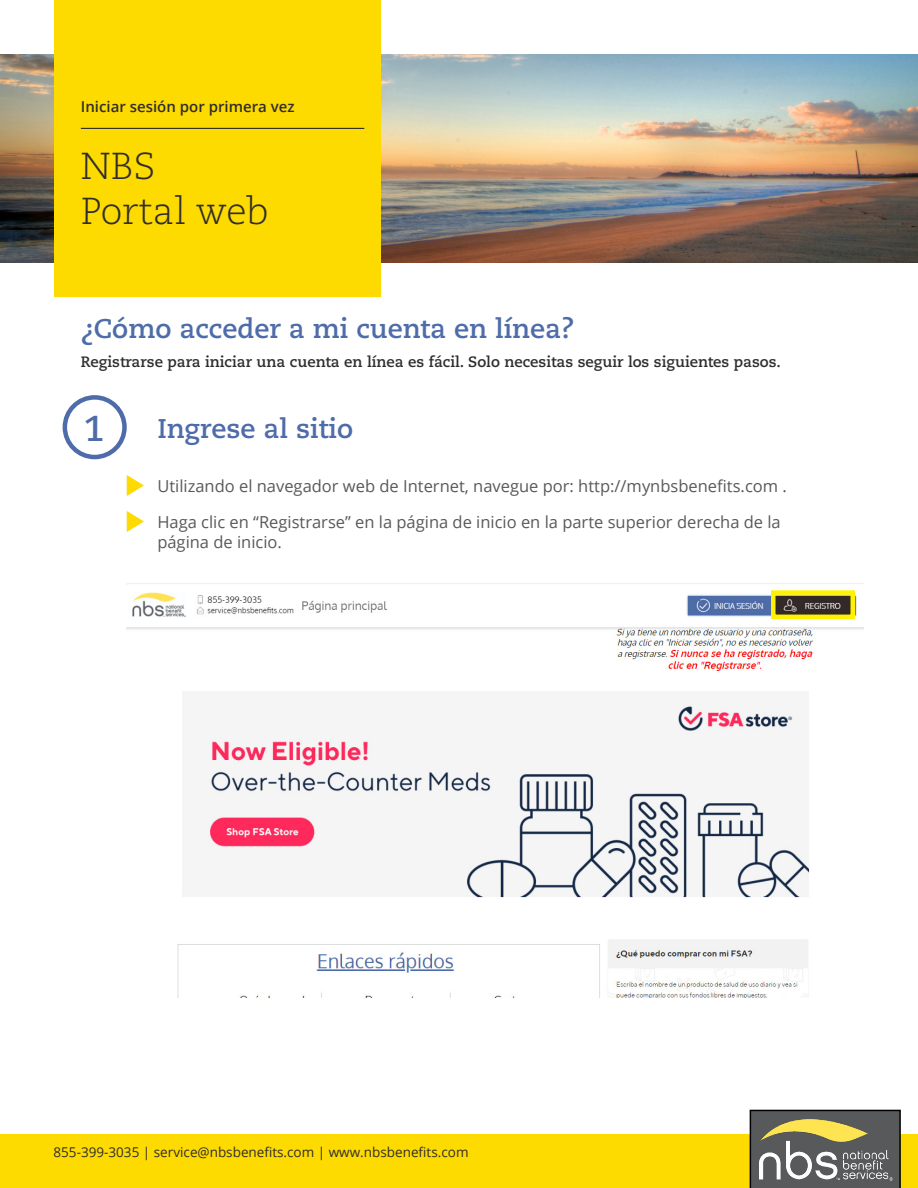
<style>
.page{position:relative;width:918px;height:1188px;background:#fff}
.page>*{position:absolute;margin:0;border:0;box-sizing:border-box;transform-origin:0 0}
.t1{font:300 37.5px/45px "Caecilia LT Pro 45";color:#302d2d}
.t2{font:700 36px "Caecilia LT Pro 75";color:#4e6ca9}
.t3{font:700 27px "Caecilia LT Pro 75";color:#4e6ca9}
.t4{font:16.5px/19.8px "Open Sans";color:#58595b}
.t5{font:700 15px "Caecilia LT Pro 75";color:#302d2d}
.t6{font:600 15px "Open Sans";color:#302d2d}
.t7{font:13.5px "Open Sans";color:#302d2d}
</style>
<div class="page">
<img style="left:1px;top:55px;width:916px;height:208px">
<div style="left:54px;top:0;width:327px;height:297px;background:#fdda00"></div>
<hr style="left:81px;top:128px;width:283px;height:1px;background:#302d2d">
<div style="left:63px;top:395px;width:64px;height:64px;border:4px solid #4e6ca9;border-radius:50%"></div>
<svg style="left:127px;top:475px;width:17px;height:21px"></svg>
<svg style="left:127px;top:511px;width:17px;height:21px"></svg>
<div style="left:0;top:1134px;width:918px;height:54px;background:#fdda00"></div>
<svg style="left:750px;top:1110px;width:151px;height:78px;background:#4f5051"></svg>
<img style="left:759px;top:1119px;width:134px;height:61px">
<img style="left:127px;top:583px;width:737px;height:414px">
<div style="left:771px;top:590px;width:84px;height:29px;border:4px solid #fff200"></div>
<p class="t6" style="left:81px;top:96px;width:215px">Iniciar sesión por primera vez</p>
<h1 class="t1" style="left:81px;top:142px;width:189px">NBS<br>Portal web</h1>
<h3 class="t3" style="left:81px;top:310px;width:495px">¿Cómo acceder a mi cuenta en línea?</h3>
<p class="t5" style="left:81px;top:351px;width:702px">Registrarse para iniciar una cuenta en línea es fácil. Solo necesitas seguir los siguientes pasos.</p>
<h2 class="t2" style="left:83px;top:404px;width:23px">1</h2>
<h3 class="t3" style="left:157px;top:410px;width:197px">Ingrese al sitio</h3>
<p class="t4" style="left:157px;top:475px;width:631px">Utilizando el navegador web de Internet, navegue por: http://mynbsbenefits.com .</p>
<p class="t4" style="left:157px;top:512px;width:625px">Haga clic en “Registrarse” en la página de inicio en la parte superior derecha de la página de inicio.</p>
<p class="t7" style="left:54px;top:1143px;width:417px">855-399-3035 | service@nbsbenefits.com | www.nbsbenefits.com</p>
</div>
